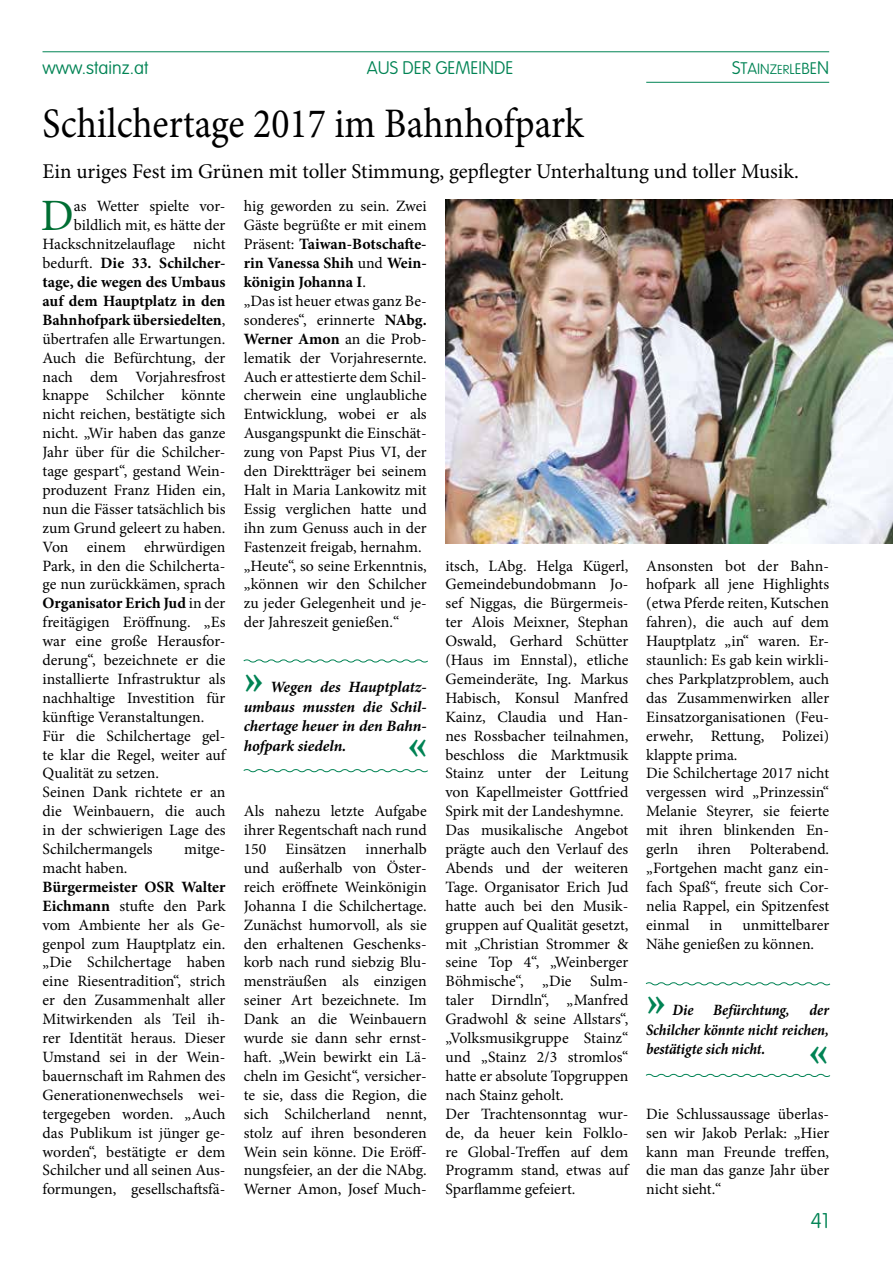
<style>
.page{position:relative;width:893px;height:1263px;background:#fff}
.page>*{position:absolute;margin:0;border:0;box-sizing:border-box;transform-origin:0 0}
.t1{font:700 45px "Minion Pro";color:#008354}
.t2{font:44.85px "Minion Pro";color:#006e33}
.t3{font:42px "Minion Pro";color:#000;scale:.9 1}
.t4{font:21px "Minion Pro";color:#000}
.t5{font:100 21px "VAG Rounded";color:#008354}
.t6{font:100 18px "VAG Rounded";color:#008354}
.t7{font:15.75px/18.9px "Minion Pro";color:#000}
.t8{font:700 15.75px "Minion Pro";color:#000}
.t9{font:italic 700 15.75px/19.5px "Minion Pro";letter-spacing:-.005em;color:#000;text-align:justify}
.t10{font:italic 700 15.75px/19.5px "Minion Pro";letter-spacing:-.005em;color:#000;text-align:justify;scale:.92 1}
.s1{font-size:16.5px}
.s2{font-size:15.75px}
.s3{font-size:15px}
.s4{font-size:14.25px}
.s5{font-size:13.5px}
.s6{font-size:12.75px}
.s7{font-weight:700}
.s8{font-weight:400}
</style>
<div class="page">
<hr style="left:43px;top:51px;width:786px;height:1px;background:#008354">
<hr style="left:646px;top:82px;width:183px;height:1px;background:#008354">
<img style="left:445px;top:200px;width:448px;height:343px">
<svg style="left:243px;top:659px;width:185px;height:4px"></svg>
<svg style="left:243px;top:769px;width:185px;height:4px"></svg>
<svg style="left:645px;top:982px;width:186px;height:4px"></svg>
<svg style="left:645px;top:1073px;width:186px;height:4px"></svg>
<p class="t6" style="left:43px;top:57px;width:107px">www.stainz.at</p>
<p class="t6" style="left:367px;top:57px;width:148px">AUS DER GEMEINDE</p>
<p class="t6" style="left:732px;top:57px;width:99px">S<span class="s1">t</span><span class="s2">a</span><span class="s3">i</span><span class="s4">n</span><span class="s5">z</span><span class="s6">er</span><span class="s4">l</span><span class="s3">e</span><span class="s2">b</span><span class="s1">e</span>n</p>
<h3 class="t3" style="left:43px;top:95px;width:603px">Schilchertage 2017 im Bahnhofpark</h3>
<h3 class="t4" style="left:43px;top:157px;width:758px">Ein uriges Fest im Grünen mit toller Stimmung, gepflegter Unterhaltung und toller Musik.</h3>
<p class="t7" style="left:244px;top:197px;width:184px">hig geworden zu sein. Zwei<br>Gäste begrüßte er mit einem<br>Präsent: <span class="s7">Taiwan-Botschafte&shy;rin Vanessa Shih</span> und <span class="s7">Wein&shy;königin Johanna I</span>.<br>„Das ist heuer etwas ganz Be&shy;sonderes“, erinnerte <span class="s7">NAbg.<br>Werner Amon</span> an die Prob&shy;lematik der Vorjahresernte.<br>Auch er attestierte dem Schil&shy;cherwein eine unglaubliche<br>Entwicklung, wobei er als<br>Ausgangspunkt die Einschät&shy;zung von Papst Pius VI, der den Direktträger bei seinem<br>Halt in Maria Lankowitz mit<br>Essig verglichen hatte und ihn zum Genuss auch in der<br>Fastenzeit freigab, hernahm. „Heute“, so seine Erkenntnis, „können wir den Schilcher zu jeder Gelegenheit und je&shy;der Jahreszeit genießen.“</p>
<h2 class="t2" style="left:41px;top:186px;width:34px">D</h2>
<p class="t7" style="left:74px;top:197px;width:153px">as Wetter spielte vor-</p>
<p class="t7" style="left:74px;top:216px;width:153px">bildlich mit, es hätte der</p>
<p class="t7" style="left:43px;top:235px;width:184px">Hackschnitzelauflage nicht</p>
<p class="t8" style="left:43px;top:252px;width:184px"><span class="s8">bedurft.</span> Die 33. Schilcher-</p>
<p class="t8" style="left:43px;top:271px;width:184px">tage, die wegen des Umbaus</p>
<p class="t8" style="left:43px;top:290px;width:184px">auf dem Hauptplatz in den</p>
<p class="t8" style="left:43px;top:309px;width:184px">Bahnhofpark übersiedelten<span class="s8">,</span></p>
<p class="t7" style="left:43px;top:329px;width:184px">übertrafen alle Erwartungen.</p>
<p class="t7" style="left:43px;top:348px;width:184px">Auch die Befürchtung, der</p>
<p class="t7" style="left:43px;top:367px;width:184px">nach dem Vorjahresfrost</p>
<p class="t7" style="left:43px;top:386px;width:184px">knappe Schilcher könnte</p>
<p class="t7" style="left:43px;top:405px;width:184px">nicht reichen, bestätigte sich</p>
<p class="t7" style="left:43px;top:424px;width:184px">nicht. „Wir haben das ganze</p>
<p class="t7" style="left:43px;top:443px;width:184px">Jahr über für die Schilcher-</p>
<p class="t7" style="left:43px;top:462px;width:184px">tage gespart“, gestand Wein-</p>
<p class="t7" style="left:43px;top:480px;width:184px">produzent Franz Hiden ein,</p>
<p class="t7" style="left:43px;top:499px;width:184px">nun die Fässer tatsächlich bis</p>
<p class="t7" style="left:43px;top:518px;width:184px">zum Grund geleert zu haben.</p>
<p class="t7" style="left:43px;top:537px;width:184px">Von einem ehrwürdigen</p>
<p class="t7" style="left:43px;top:556px;width:184px">Park, in den die Schilcherta-</p>
<p class="t7" style="left:43px;top:575px;width:184px">ge nun zurückkämen, sprach</p>
<p class="t8" style="left:43px;top:592px;width:184px">Organisator Erich Jud <span class="s8">in der</span></p>
<p class="t7" style="left:43px;top:613px;width:184px">freitägigen Eröffnung. „Es</p>
<p class="t7" style="left:43px;top:632px;width:184px">war eine große Herausfor-</p>
<p class="t7" style="left:43px;top:651px;width:184px">derung“, bezeichnete er die</p>
<p class="t7" style="left:43px;top:669px;width:184px">installierte Infrastruktur als</p>
<p class="t7" style="left:43px;top:688px;width:184px">nachhaltige Investition für</p>
<p class="t7" style="left:43px;top:707px;width:163px">künftige Veranstaltungen.</p>
<p class="t7" style="left:43px;top:726px;width:184px">Für die Schilchertage gel-</p>
<p class="t7" style="left:43px;top:745px;width:184px">te klar die Regel, weiter auf</p>
<p class="t7" style="left:43px;top:764px;width:118px">Qualität zu setzen.</p>
<p class="t7" style="left:43px;top:783px;width:184px">Seinen Dank richtete er an</p>
<p class="t7" style="left:43px;top:802px;width:184px">die Weinbauern, die auch</p>
<p class="t7" style="left:43px;top:821px;width:184px">in der schwierigen Lage des</p>
<p class="t7" style="left:43px;top:840px;width:112px">Schilchermangels</p>
<p class="t7" style="left:184px;top:840px;width:43px">mitge-</p>
<p class="t7" style="left:43px;top:858px;width:87px">macht haben.</p>
<p class="t7" style="left:43px;top:877px;width:184px;text-align:justify"><span class="s7">Bürgermeister OSR Walter Eichmann</span> stufte den Park vom Ambiente her als Ge&shy;genpol zum Hauptplatz ein. „Die Schilchertage haben eine Riesentradition“, strich er den Zusammenhalt aller Mitwirkenden als Teil ih&shy;rer Identität heraus. Dieser Umstand sei in der Wein&shy;bauernschaft im Rahmen des Generationenwechsels wei&shy;tergegeben worden. „Auch das Publikum ist jünger ge&shy;worden“, bestätigte er dem Schilcher und all seinen Aus&shy;formungen, gesellschaftsfä-</p>
<p class="t7" style="left:445px;top:556px;width:184px">itsch, LAbg. Helga Kügerl,<br>Gemeindebundobmann Jo&shy;sef Niggas, die Bürgermeis&shy;ter Alois Meixner, Stephan<br>Oswald, Gerhard Schütter (Haus im Ennstal), etliche<br>Gemeinderäte, Ing. Markus<br>Habisch, Konsul Manfred<br>Kainz, Claudia und Han&shy;nes Rossbacher teilnahmen, beschloss die Marktmusik<br>Stainz unter der Leitung von Kapellmeister Gottfried<br>Spirk mit der Landeshymne.<br>Das musikalische Angebot prägte auch den Verlauf des<br>Abends und der weiteren<br>Tage. Organisator Erich Jud hatte auch bei den Musik&shy;gruppen auf Qualität gesetzt, mit „Christian Strommer &amp; seine Top 4“, „Weinberger<br>Böhmische“, „Die Sulm&shy;taler Dirndln“, „Manfred<br>Gradwohl &amp; seine Allstars“, „Volksmusikgruppe Stainz“ und „Stainz 2/3 stromlos“ hatte er absolute Topgruppen nach Stainz geholt.<br>Der Trachtensonntag wur&shy;de, da heuer kein Folklo&shy;re Global-Treffen auf dem<br>Programm stand, etwas auf<br>Sparflamme gefeiert.</p>
<p class="t7" style="left:646px;top:556px;width:184px">Ansonsten bot der Bahn&shy;hofpark all jene Highlights (etwa Pferde reiten, Kutschen fahren), die auch auf dem<br>Hauptplatz „in“ waren. Er&shy;staunlich: Es gab kein wirkli&shy;ches Parkplatzproblem, auch das Zusammenwirken aller<br>Einsatzorganisationen (Feu&shy;erwehr, Rettung, Polizei) klappte prima.<br>Die Schilchertage 2017 nicht vergessen wird „Prinzessin“<br>Melanie Steyrer, sie feierte mit ihren blinkenden En&shy;gerln ihren Polterabend. „Fortgehen macht ganz ein&shy;fach Spaß“, freute sich Cor&shy;nelia Rappel, ein Spitzenfest einmal</p>
<h1 class="t1" style="left:244px;top:651px;width:22px">»</h1>
<p class="t9" style="left:244px;top:677px;width:184px;text-indent:26px">Wegen des Hauptplatz&shy;umbaus mussten die Schil&shy;chertage heuer in den Bahn&shy;hofpark siedeln.</p>
<h1 class="t1" style="left:407px;top:717px;width:22px">«</h1>
<p class="t7" style="left:244px;top:802px;width:184px;text-align:justify">Als nahezu letzte Aufgabe ihrer Regentschaft nach rund 150 Einsätzen innerhalb und außerhalb von Öster&shy;reich eröffnete Weinkönigin Johanna I die Schilchertage.<br>Zunächst humorvoll, als sie den erhaltenen Geschenks&shy;korb nach rund siebzig Blu&shy;mensträußen als einzigen seiner Art bezeichnete. Im Dank an die Weinbauern wurde sie dann sehr ernst&shy;haft. „Wein bewirkt ein Lä&shy;cheln im Gesicht“, versicher&shy;te sie, dass die Region, die sich Schilcherland nennt, stolz auf ihren besonderen Wein sein könne. Die Eröff&shy;nungsfeier, an der die NAbg.<br>Werner Amon, Josef Much-</p>
<p class="t7" style="left:646px;top:915px;width:184px;text-indent:96px">unmittelbarer<br>Nähe genießen zu können.</p>
<p class="t7" style="left:710px;top:915px;width:14px">in</p>
<h1 class="t1" style="left:646px;top:974px;width:22px">»</h1>
<p class="t10" style="left:646px;top:1000px;width:200px;text-indent:26px">Die Befürchtung, der Schilcher könnte nicht reichen, bestätigte sich nicht.</p>
<h1 class="t1" style="left:808px;top:1024px;width:22px">«</h1>
<p class="t7" style="left:646px;top:1104px;width:184px;text-align:justify">Die Schlussaussage überlas&shy;sen wir Jakob Perlak: „Hier kann man Freunde treffen, die man das ganze Jahr über nicht sieht.“</p>
<h3 class="t5" style="left:810px;top:1209px;width:20px">41</h3>
</div>
